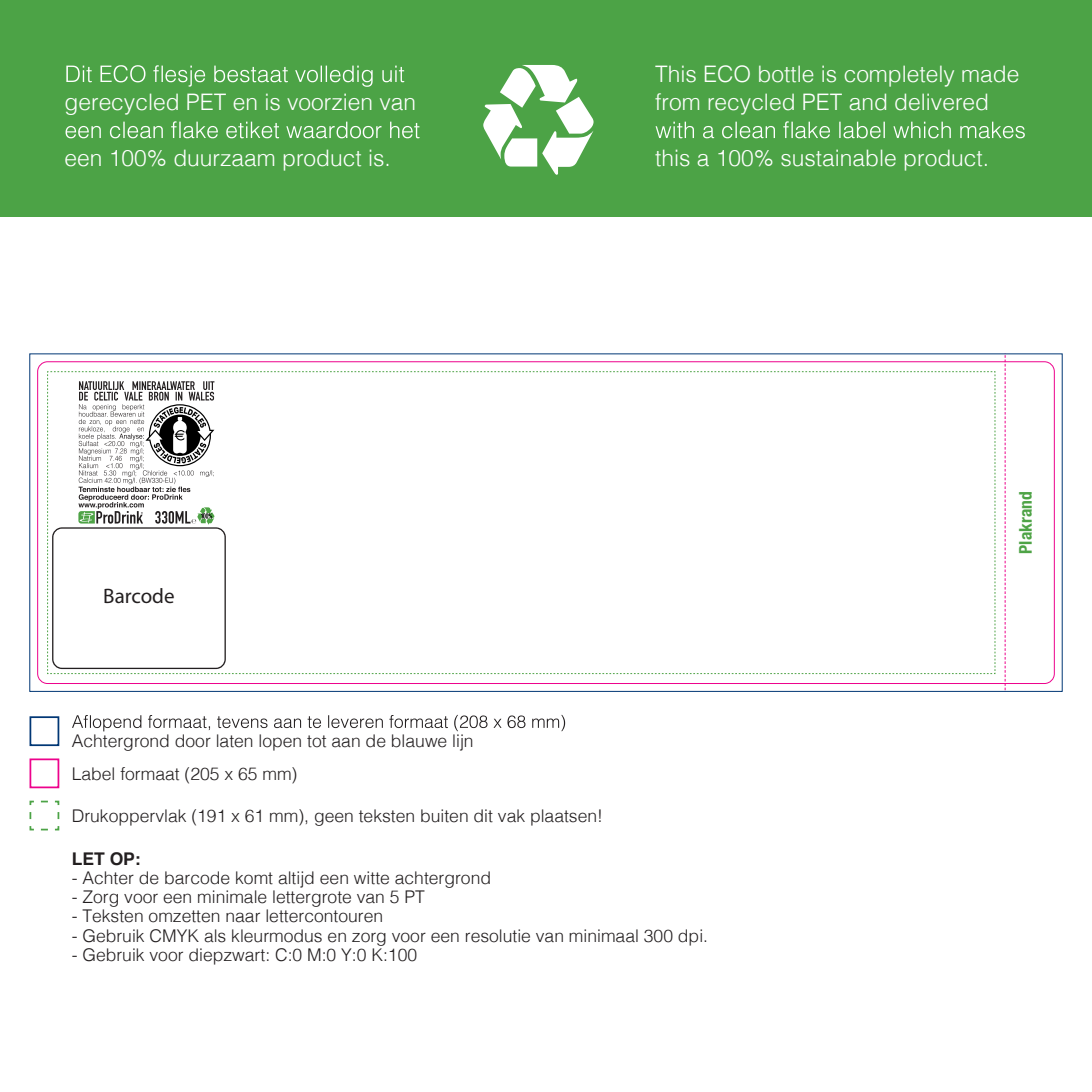
<style>
.page{position:relative;width:1092px;height:1092px;background:#fff}
.page>*{position:absolute;margin:0;border:0;box-sizing:border-box;transform-origin:0 0}
.t1{font:300 22.75px/28px "Helvetica";color:#fff}
.t2{font:21px "Myriad Pro";color:#231f20}
.t3{font:300 17.5px/32.6px "Helvetica";color:#231f20}
.t4{font:700 condensed 17.5px "Helvetica Neue LT";color:#4ea346}
.t5{font:700 17.5px "Helvetica";color:#231f20}
</style>
<div class="page">
<div style="left:0;top:0;width:1091px;height:217px;background:#4ca346"></div>
<svg style="left:483px;top:65px;width:110px;height:110px"></svg>
<svg style="left:66px;top:65px;width:338px;height:22px"></svg>
<svg style="left:66px;top:121px;width:353px;height:17px"></svg>
<svg style="left:655px;top:121px;width:369px;height:17px"></svg>
<svg style="left:29px;top:353px;width:1033px;height:338px"></svg>
<div style="left:30px;top:716px;width:29px;height:30px;border:2px solid #013775"></div>
<div style="left:30px;top:758px;width:29px;height:30px;border:2px solid #ed028c"></div>
<svg style="left:29px;top:800px;width:31px;height:31px"></svg>
<svg style="left:72px;top:714px;width:493px;height:17px"></svg>
<h1 class="t1" style="left:64px;top:86px;width:353px">gerecycled PET en is voorzien van</h1>
<h1 class="t1" style="left:64px;top:142px;width:328px">een 100% duurzaam product is.</h1>
<p class="t2" style="left:103px;top:583px;width:73px">Barcode</p>
<h1 class="t1" style="left:655px;top:58px;width:366px">This ECO bottle is completely made from recycled PET and delivered</h1>
<h1 class="t1" style="left:655px;top:142px;width:335px">this a 100% sustainable product.</h1>
<p class="t4" style="left:1015px;top:553px;width:64px;rotate:-90deg">Plakrand</p>
<p class="t3" style="left:72px;top:723px;width:403px">Achtergrond door laten lopen tot aan de blauwe lijn<br>Label formaat (205 x 65 mm)</p>
<p class="t3" style="left:72px;top:798px;width:533px">Drukoppervlak (191 x 61 mm), geen teksten buiten dit vak plaatsen!</p>
<p class="t5" style="left:72px;top:844px;width:71px">LET OP:</p>
<p class="t3" style="left:72px;top:860px;width:421px">- Achter de barcode komt altijd een witte achtergrond</p>
<p class="t3" style="left:72px;top:879px;width:355px">- Zorg voor een minimale lettergrote van 5 PT</p>
<p class="t3" style="left:72px;top:898px;width:313px">- Teksten omzetten naar lettercontouren</p>
<p class="t3" style="left:72px;top:917px;width:638px">- Gebruik CMYK als kleurmodus en zorg voor een resolutie van minimaal 300 dpi.</p>
<p class="t3" style="left:72px;top:937px;width:347px">- Gebruik voor diepzwart: C:0 M:0 Y:0 K:100</p>
</div>
